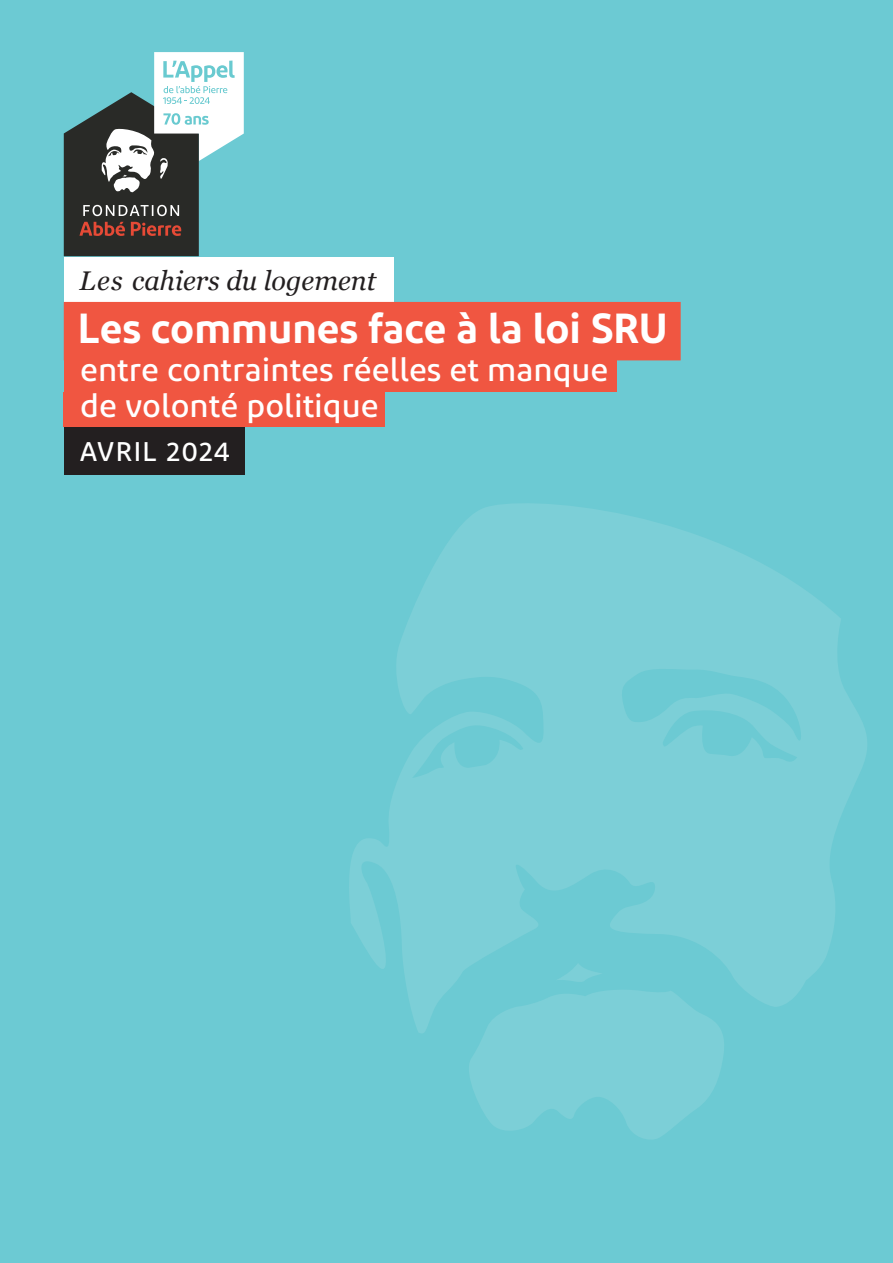
<style>
.page{position:relative;width:893px;height:1263px;background:#6ccad3}
.page>*{position:absolute;margin:0;border:0;box-sizing:border-box;transform-origin:0 0}
.t1{font:600 42px "Diodrum";color:#fff}
.t2{font:500 33px/36px "Diodrum";color:#fff}
.t3{font:italic 27px "Georgia";color:#231f20}
.t4{font:500 27px "Diodrum";letter-spacing:.05em;color:#fff}
</style>
<div class="page">
<div style="left:64px;top:257px;width:330px;height:46px;background:#fff"></div>
<svg style="left:349px;top:503px;width:518px;height:636px;fill:#7ccfd7"></svg>
<div style="left:64px;top:302px;width:617px;height:58px;background:#f05641"></div>
<div style="left:64px;top:357px;width:553px;height:35px;background:#f05641"></div>
<div style="left:64px;top:392px;width:321px;height:35px;background:#f05641"></div>
<svg style="left:64px;top:52px;width:180px;height:204px"></svg>
<div style="left:64px;top:427px;width:181px;height:47px;background:#231f20"></div>
<p class="t3" style="left:79px;top:261px;width:298px">Les cahiers du logement</p>
<p class="t1" style="left:78px;top:302px;width:591px">Les communes face à la loi SRU</p>
<p class="t2" style="left:80px;top:351px;width:530px">entre contraintes réelles et manque de volonté politique</p>
<p class="t4" style="left:80px;top:434px;width:152px">AVRIL 2024</p>
</div>
